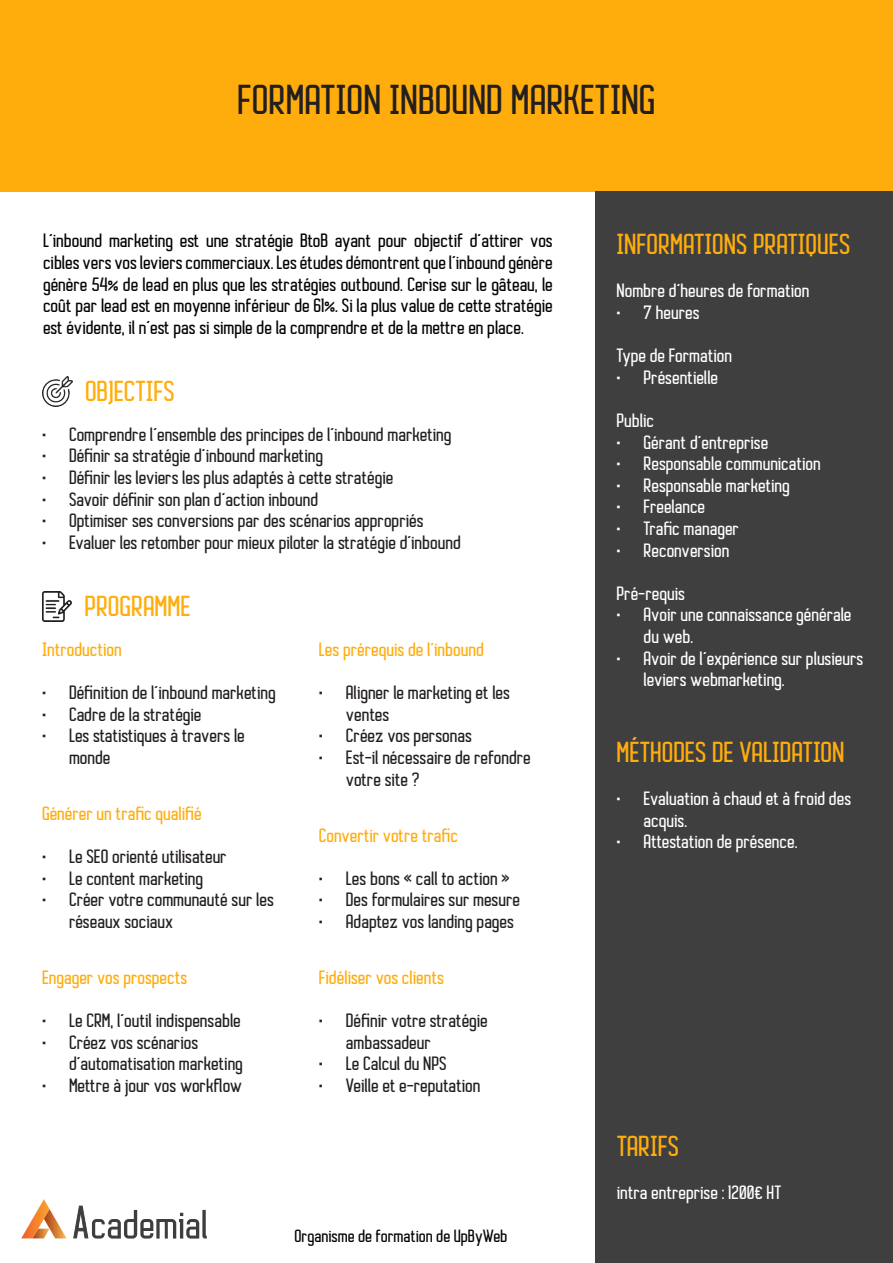
<style>
.page{position:relative;width:893px;height:1263px;background:#fff}
.page>*{position:absolute;margin:0;border:0;box-sizing:border-box;transform-origin:0 0}
.t1{font:700 39px "Autobus";color:#231f20}
.t2{font:700 27px "Autobus";color:#ffad0c}
.t3{font:700 18px/21.6px "Autobus";color:#231f20}
.t4{font:700 18px/21.6px "Autobus";color:#fff}
.t5{font:700 18px/21.6px "Autobus";color:#040503;text-align:justify}
.t6{font:700 18px "Autobus";color:#ffad0c}
.t7{font:700 16.5px "Autobus";color:#040503}
</style>
<div class="page">
<div style="left:0;top:0;width:893px;height:191px;background:#ffad0c"></div>
<div style="left:595px;top:191px;width:298px;height:1072px;background:#3f3f3f"></div>
<svg style="left:21px;top:1199px;width:46px;height:39px"></svg>
<svg style="left:73px;top:1205px;width:134px;height:33px"></svg>
<img style="left:43px;top:376px;width:29px;height:30px">
<img style="left:42px;top:591px;width:30px;height:30px">
<p class="t1" style="left:237px;top:77px;width:420px">FORMATION INBOUND MARKETING</p>
<p class="t5" style="left:43px;top:230px;width:511px">L’inbound marketing est une stratégie BtoB ayant pour objectif d’attirer vos cibles vers vos leviers commerciaux. Les études démontrent que l’inbound génère génère 54% de lead en plus que les stratégies outbound. Cerise sur le gâteau, le coût par lead est en moyenne inférieur de 61%. Si la plus value de cette stratégie est évidente, il n’est pas si simple de la comprendre et de la mettre en place.</p>
<p class="t2" style="left:85px;top:375px;width:91px">OBJECTIFS</p>
<p class="t3" style="left:42px;top:423px;width:411px">• Comprendre l’ensemble des principes de l’inbound marketing</p>
<p class="t3" style="left:42px;top:445px;width:282px">• Définir sa stratégie d’inbound marketing</p>
<p class="t3" style="left:42px;top:467px;width:353px">• Définir les leviers les plus adaptés à cette stratégie</p>
<p class="t3" style="left:42px;top:488px;width:278px">• Savoir définir son plan d’action inbound</p>
<p class="t3" style="left:42px;top:510px;width:383px">• Optimiser ses conversions par des scénarios appropriés</p>
<p class="t3" style="left:42px;top:531px;width:420px">• Evaluer les retomber pour mieux piloter la stratégie d’inbound</p>
<p class="t2" style="left:85px;top:590px;width:108px">PROGRAMME</p>
<p class="t6" style="left:42px;top:638px;width:81px">Introduction</p>
<p class="t3" style="left:42px;top:682px;width:235px">• Définition de l’inbound marketing</p>
<p class="t3" style="left:42px;top:703px;width:161px">• Cadre de la stratégie</p>
<p class="t3" style="left:69px;top:725px;width:177px;text-indent:-27px">• Les statistiques à travers le monde</p>
<p class="t6" style="left:42px;top:802px;width:161px">Générer un trafic qualifié</p>
<p class="t3" style="left:42px;top:846px;width:186px">• Le SEO orienté utilisateur</p>
<p class="t3" style="left:42px;top:867px;width:163px">• Le content marketing</p>
<p class="t3" style="left:69px;top:889px;width:206px;text-indent:-27px">• Créer votre communauté sur les réseaux sociaux</p>
<p class="t6" style="left:42px;top:966px;width:147px">Engager vos prospects</p>
<p class="t3" style="left:42px;top:1010px;width:200px">• Le CRM, l’outil indispensable</p>
<p class="t3" style="left:69px;top:1031px;width:175px;text-indent:-27px">• Créez vos scénarios d’automatisation marketing</p>
<p class="t3" style="left:42px;top:1074px;width:202px">• Mettre à jour vos workflow</p>
<p class="t6" style="left:319px;top:638px;width:166px">Les prérequis de l’inbound</p>
<p class="t3" style="left:346px;top:682px;width:165px;text-indent:-27px">• Aligner le marketing et les ventes</p>
<p class="t3" style="left:319px;top:725px;width:154px">• Créez vos personas</p>
<p class="t3" style="left:346px;top:747px;width:186px;text-indent:-27px">• Est-il nécessaire de refondre votre site ?</p>
<p class="t6" style="left:319px;top:824px;width:141px">Convertir votre trafic</p>
<p class="t3" style="left:319px;top:867px;width:192px">• Les bons « call to action »</p>
<p class="t3" style="left:319px;top:889px;width:203px">• Des formulaires sur mesure</p>
<p class="t3" style="left:319px;top:911px;width:197px">• Adaptez vos landing pages</p>
<p class="t6" style="left:319px;top:966px;width:127px">Fidéliser vos clients</p>
<p class="t3" style="left:346px;top:1010px;width:143px;text-indent:-27px">• Définir votre stratégie ambassadeur</p>
<p class="t3" style="left:319px;top:1053px;width:129px">• Le Calcul du NPS</p>
<p class="t3" style="left:319px;top:1075px;width:163px">• Veille et e-reputation</p>
<p class="t7" style="left:294px;top:1226px;width:215px">Organisme de formation de UpByWeb</p>
<p class="t2" style="left:617px;top:228px;width:235px">INFORMATIONS PRATIQUES</p>
<p class="t4" style="left:617px;top:280px;width:194px">Nombre d’heures de formation</p>
<p class="t4" style="left:617px;top:302px;width:85px">• 7 heures</p>
<p class="t4" style="left:617px;top:345px;width:117px">Type de Formation</p>
<p class="t4" style="left:617px;top:366px;width:103px">• Présentielle</p>
<p class="t4" style="left:617px;top:410px;width:39px">Public</p>
<p class="t4" style="left:617px;top:431px;width:153px">• Gérant d’entreprise</p>
<p class="t4" style="left:617px;top:453px;width:206px">• Responsable communication</p>
<p class="t4" style="left:617px;top:474px;width:175px">• Responsable marketing</p>
<p class="t4" style="left:617px;top:496px;width:90px">• Freelance</p>
<p class="t4" style="left:617px;top:518px;width:124px">• Trafic manager</p>
<p class="t4" style="left:617px;top:539px;width:114px">• Reconversion</p>
<p class="t4" style="left:617px;top:582px;width:70px">Pré-requis</p>
<p class="t4" style="left:644px;top:604px;width:209px;text-indent:-27px">• Avoir une connaissance générale du web.</p>
<p class="t4" style="left:644px;top:647px;width:221px;text-indent:-27px">• Avoir de l’expérience sur plusieurs leviers webmarketing.</p>
<p class="t2" style="left:617px;top:736px;width:229px">MÉTHODES DE VALIDATION</p>
<p class="t4" style="left:644px;top:788px;width:209px;text-indent:-27px">• Evaluation à chaud et à froid des acquis.</p>
<p class="t4" style="left:617px;top:831px;width:182px">• Attestation de présence.</p>
<p class="t2" style="left:617px;top:1129px;width:64px">TARIFS</p>
<p class="t4" style="left:617px;top:1181px;width:166px">intra entreprise : 1200€ HT</p>
</div>
